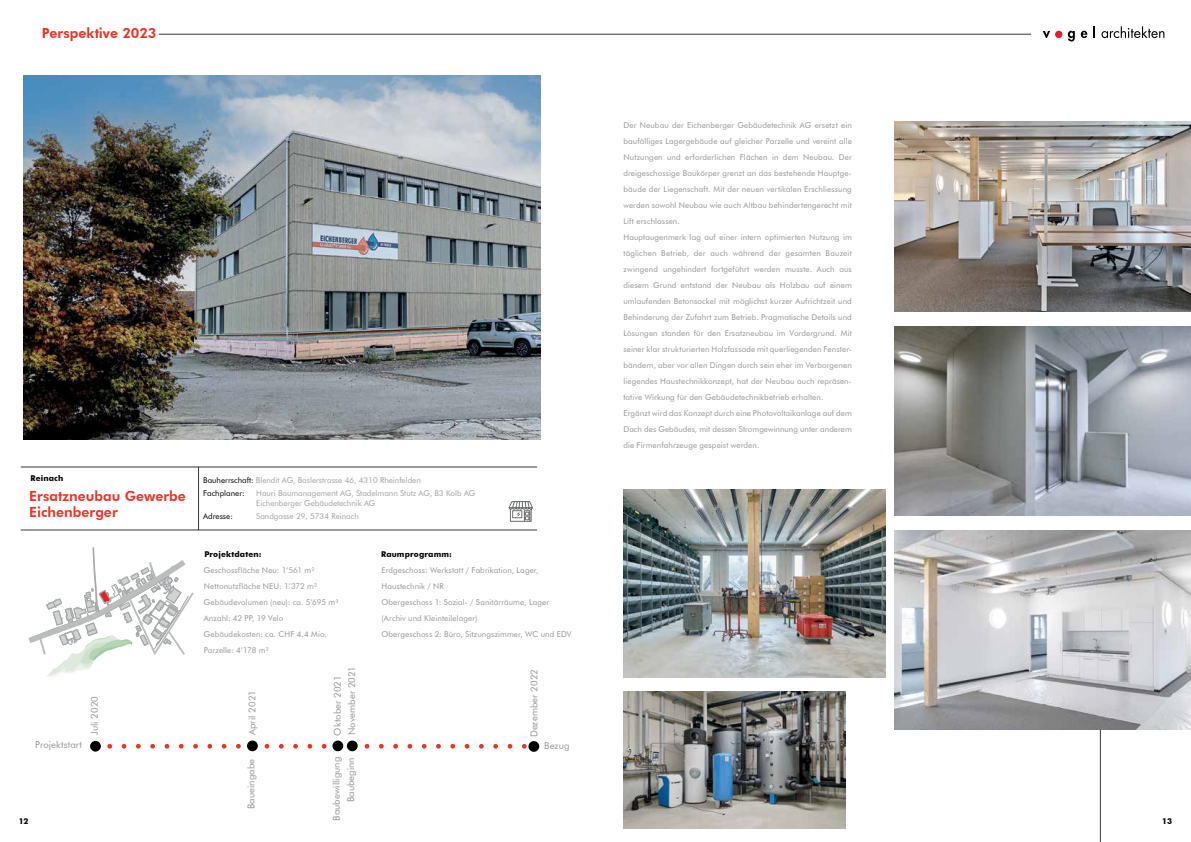
<style>
.page{position:relative;width:1191px;height:842px;background:#fff}
.page>*{position:absolute;margin:0;border:0;box-sizing:border-box;transform-origin:0 0}
.t1{font:800 14px/16px "Futura BT";color:#ee3124}
.t2{font:9.5px "Futura BT";letter-spacing:.005em;color:#939598}
.t3{font:8px/16px "Futura BT";letter-spacing:.015em;color:#939598}
.t4{font:8px/13.4px "Futura BT";color:#a4a0a1}
.t5{font:700 8px "Futura BT";letter-spacing:.02em;color:#000}
.t6{font:8px "Futura BT";color:#000}
.s1{color:#000}
</style>
<div class="page">
<hr style="left:159px;top:34px;width:872px;height:1px;background:#37363f">
<svg style="left:1101px;top:26px;width:63px;height:12px"></svg>
<div style="left:1055px;top:31px;width:7px;height:7px;background:#ed1d24;border-radius:50%"></div>
<svg style="left:1042px;top:31px;width:8px;height:7px"></svg>
<svg style="left:1067px;top:31px;width:7px;height:11px"></svg>
<svg style="left:1080px;top:31px;width:7px;height:7px"></svg>
<svg style="left:1093px;top:26px;width:2px;height:12px"></svg>
<img style="left:24px;top:76px;width:516px;height:363px">
<hr style="left:1100px;top:674px;width:1px;height:168px;background:#37363f">
<img style="left:894px;top:122px;width:297px;height:190px">
<svg style="left:110px;top:744px;width:417px;height:5px"></svg>
<div style="left:90px;top:741px;width:11px;height:11px;background:#000;border-radius:50%"></div>
<div style="left:247px;top:740px;width:11px;height:11px;background:#000;border-radius:50%"></div>
<div style="left:332px;top:740px;width:11px;height:11px;background:#000;border-radius:50%"></div>
<hr style="left:21px;top:467px;width:516px;height:1px;background:#37363f">
<hr style="left:198px;top:467px;width:1px;height:63px;background:#37363f">
<svg style="left:28px;top:547px;width:166px;height:129px"></svg>
<hr style="left:21px;top:530px;width:516px;height:1px;background:#37363f">
<img style="left:894px;top:530px;width:297px;height:200px">
<div style="left:347px;top:740px;width:11px;height:11px;background:#000;border-radius:50%"></div>
<div style="left:528px;top:741px;width:11px;height:11px;background:#000;border-radius:50%"></div>
<svg style="left:508px;top:501px;width:25px;height:21px"></svg>
<img style="left:894px;top:326px;width:297px;height:190px">
<img style="left:623px;top:489px;width:262px;height:188px">
<img style="left:623px;top:692px;width:222px;height:137px">
<h1 class="t1" style="left:42px;top:25px;width:116px">Perspektive 2023</h1>
<p class="t5" style="left:30px;top:474px;width:34px">Reinach</p>
<p class="t4" style="left:203px;top:473px;width:219px"><span class="s1">Bauherrschaft:</span> Blendit AG, Baslerstrasse 46, 4310 Rheinfelden<br><span class="s1">Fachplaner:</span></p>
<p class="t4" style="left:256px;top:488px;width:221px;line-height:9.6px">Hauri Baumanagement AG, Stadelmann Stutz AG, B3 Kolb AG<br>Eichenberger Gebäudetechnik AG</p>
<h1 class="t1" style="left:29px;top:488px;width:158px">Ersatzneubau Gewerbe<br>Eichenberger</h1>
<p class="t6" style="left:203px;top:511px;width:31px">Adresse:</p>
<p class="t4" style="left:256px;top:509px;width:104px">Sandgasse 29, 5734 Reinach</p>
<p class="t2" style="left:35px;top:739px;width:48px">Projektstart</p>
<p class="t5" style="left:19px;top:816px;width:11px">12</p>
<p class="t5" style="left:204px;top:549px;width:59px">Projektdaten:</p>
<p class="t3" style="left:204px;top:562px;width:136px">Geschossfläche Neu: 1’561 m²<br>Nettonutzfläche NEU: 1’372 m²<br>Gebäudevolumen (neu): ca. 5’695 m³<br>Anzahl: 42 PP, 19 Velo<br>Gebäudekosten: ca. CHF 4.4 Mio.<br>Parzelle: 4’178 m²</p>
<p class="t5" style="left:381px;top:549px;width:72px">Raumprogramm:</p>
<p class="t3" style="left:381px;top:562px;width:192px">Erdgeschoss: Werkstatt / Fabrikation, Lager, Haustechnik / NR<br>Obergeschoss 1: Sozial- / Sanitärräume, Lager (Archiv und Kleinteilelager)<br>Obergeschoss 2: Büro, Sitzungszimmer, WC und EDV</p>
<p class="t2" style="left:89px;top:735px;width:40px;rotate:-90deg">Juli 2020</p>
<p class="t2" style="left:246px;top:735px;width:46px;rotate:-90deg">April 2021</p>
<p class="t2" style="left:245px;top:809px;width:52px;rotate:-90deg">Baueingabe</p>
<p class="t2" style="left:346px;top:735px;width:70px;rotate:-90deg">November 2021</p>
<p class="t2" style="left:528px;top:737px;width:70px;rotate:-90deg">Dezember 2022</p>
<p class="t2" style="left:332px;top:736px;width:61px;rotate:-90deg">Oktober 2021</p>
<p class="t2" style="left:331px;top:821px;width:66px;rotate:-90deg">Baubewilligung</p>
<p class="t2" style="left:345px;top:802px;width:47px;rotate:-90deg">Baubeginn</p>
<p class="t2" style="left:544px;top:740px;width:27px">Bezug</p>
<p class="t3" style="left:623px;top:117px;width:230px">Der Neubau der Eichenberger Gebäudetechnik AG ersetzt ein baufälliges Lagergebäude auf gleicher Parzelle und vereint alle Nutzungen und erforderlichen Flächen in dem Neubau. Der dreigeschossige Baukörper grenzt an das bestehende Hauptge&shy;bäude der Liegenschaft. Mit der neuen vertikalen Erschliessung werden sowohl Neubau wie auch Altbau behindertengerecht mit Lift erschlossen.<br>Hauptaugenmerk lag auf einer intern optimierten Nutzung im täglichen Betrieb, der auch während der gesamten Bauzeit zwingend ungehindert fortgeführt werden musste. Auch aus diesem Grund entstand der Neubau als Holzbau auf einem umlaufenden Betonsockel mit möglichst kurzer Aufrichtzeit und Behinderung der Zufahrt zum Betrieb. Pragmatische Details und Lösungen standen für den Ersatzneubau im Vordergrund. Mit seiner klar strukturierten Holzfassade mit querliegenden Fenster&shy;bändern, aber vor allen Dingen durch sein eher im Verborgenen liegendes Haustechnikkonzept, hat der Neubau auch repräsen&shy;tative Wirkung für den Gebäudetechnikbetrieb erhalten.<br>Ergänzt wird das Konzept durch eine Photovoltaikanlage auf dem Dach des Gebäudes, mit dessen Stromgewinnung unter anderem die Firmenfahrzeuge gespeist werden.</p>
<p class="t5" style="left:1162px;top:816px;width:11px">13</p>
</div>
